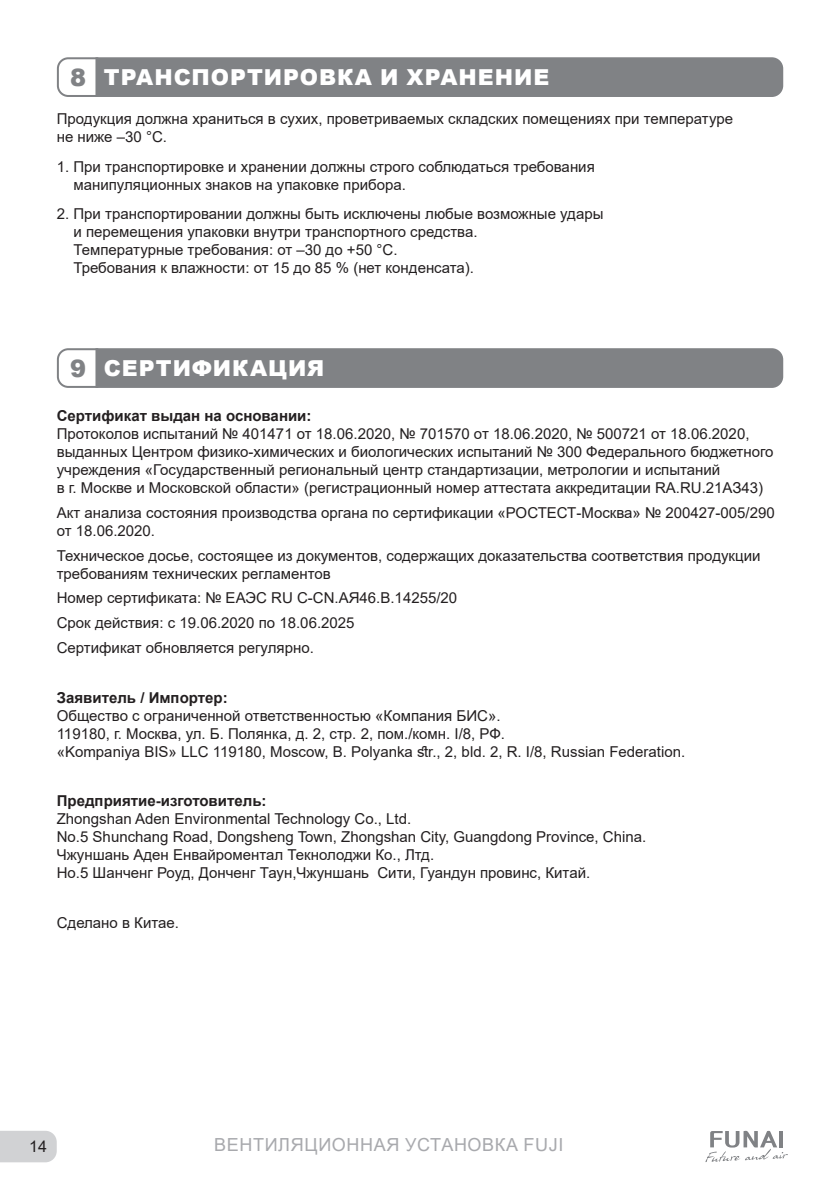
<style>
.page{position:relative;width:840px;height:1191px;background:#fff}
.page>*{position:absolute;margin:0;border:0;box-sizing:border-box;transform-origin:0 0}
.t1{font:900 24px "Arial";color:#808285}
.t2{font:900 22px "Arial";letter-spacing:.04em;color:#fff}
.t3{font:18px "Arial";letter-spacing:.035em;color:#a8a9ad}
.t4{font:16px "Arial";color:#231f20}
.t5{font:15px/18px "Arial";color:#231f20}
.t6{font:700 15px "Arial";color:#231f20}
</style>
<div class="page">
<div style="left:0;top:1131px;width:57px;height:31px;background:#d1d2d4"></div>
<svg style="left:705px;top:1130px;width:82px;height:32px"></svg>
<svg style="left:56px;top:57px;width:726px;height:40px;background:#87888b"></svg>
<svg style="left:56px;top:348px;width:726px;height:40px;background:#87888b"></svg>
<h1 class="t1" style="left:70px;top:60px;width:18px">8</h1>
<h2 class="t2" style="left:104px;top:61px;width:446px">ТРАНСПОРТИРОВКА И ХРАНЕНИЕ</h2>
<p class="t5" style="left:57px;top:110px;width:677px">Продукция должна храниться в сухих, проветриваемых складских помещениях при температуре не ниже –30 °С.</p>
<p class="t5" style="left:73px;top:157px;width:522px;text-indent:-17px">1. При транспортировке и хранении должны строго соблюдаться требования манипуляционных знаков на упаковке прибора.</p>
<p class="t5" style="left:73px;top:205px;width:531px;text-indent:-17px">2. При транспортировании должны быть исключены любые возможные удары и перемещения упаковки внутри транспортного средства.<br>Температурные требования: от –30 до +50 °С.<br>Требования к влажности: от 15 до 85 % (нет конденсата).</p>
<h1 class="t1" style="left:70px;top:351px;width:18px">9</h1>
<h2 class="t2" style="left:104px;top:352px;width:222px">СЕРТИФИКАЦИЯ</h2>
<p class="t6" style="left:57px;top:405px;width:256px">Сертификат выдан на основании:</p>
<p class="t5" style="left:57px;top:424px;width:718px">Протоколов испытаний № 401471 от 18.06.2020, № 701570 от 18.06.2020, № 500721 от 18.06.2020, выданных Центром физико-химических и биологических испытаний № 300 Федерального бюджетного учреждения «Государственный региональный центр стандартизации, метрологии и испытаний<br>в г. Москве и Московской области» (регистрационный номер аттестата аккредитации RA.RU.21АЗ43)</p>
<p class="t5" style="left:57px;top:503px;width:719px">Акт анализа состояния производства органа по сертификации «РОСТЕСТ-Москва» № 200427-005/290 от 18.06.2020.</p>
<p class="t5" style="left:57px;top:546px;width:705px">Техническое досье, состоящее из документов, содержащих доказательства соответствия продукции требованиям технических регламентов</p>
<p class="t5" style="left:57px;top:585px;width:402px;line-height:24.8px">Номер сертификата: № ЕАЭС RU C-CN.АЯ46.В.14255/20<br>Срок действия: с 19.06.2020 по 18.06.2025<br>Сертификат обновляется регулярно.</p>
<p class="t6" style="left:57px;top:687px;width:172px">Заявитель / Импортер:</p>
<p class="t5" style="left:57px;top:706px;width:629px">Общество с ограниченной ответственностью «Компания БИС».<br>119180, г. Москва, ул. Б. Полянка, д. 2, стр. 2, пом./комн. I/8, РФ.<br>«Kompaniya BIS» LLC 119180, Moscow, B. Polyanka str., 2, bld. 2, R. I/8, Russian Federation.</p>
<p class="t6" style="left:57px;top:790px;width:211px">Предприятие-изготовитель:</p>
<p class="t5" style="left:57px;top:810px;width:590px">Zhongshan Aden Environmental Technology Co., Ltd.<br>No.5 Shunchang Road, Dongsheng Town, Zhongshan City, Guangdong Province, China.<br>Чжуншань Аден Енвайроментал Текнолоджи Ко., Лтд.<br>Но.5 Шанченг Роуд, Донченг Таун,Чжуншань Сити, Гуандун провинс, Китай.</p>
<p class="t5" style="left:57px;top:913px;width:124px">Сделано в Китае.</p>
<p class="t4" style="left:29px;top:1135px;width:19px">14</p>
<p class="t3" style="left:214px;top:1132px;width:350px">ВЕНТИЛЯЦИОННАЯ УСТАНОВКА FUJI</p>
</div>
